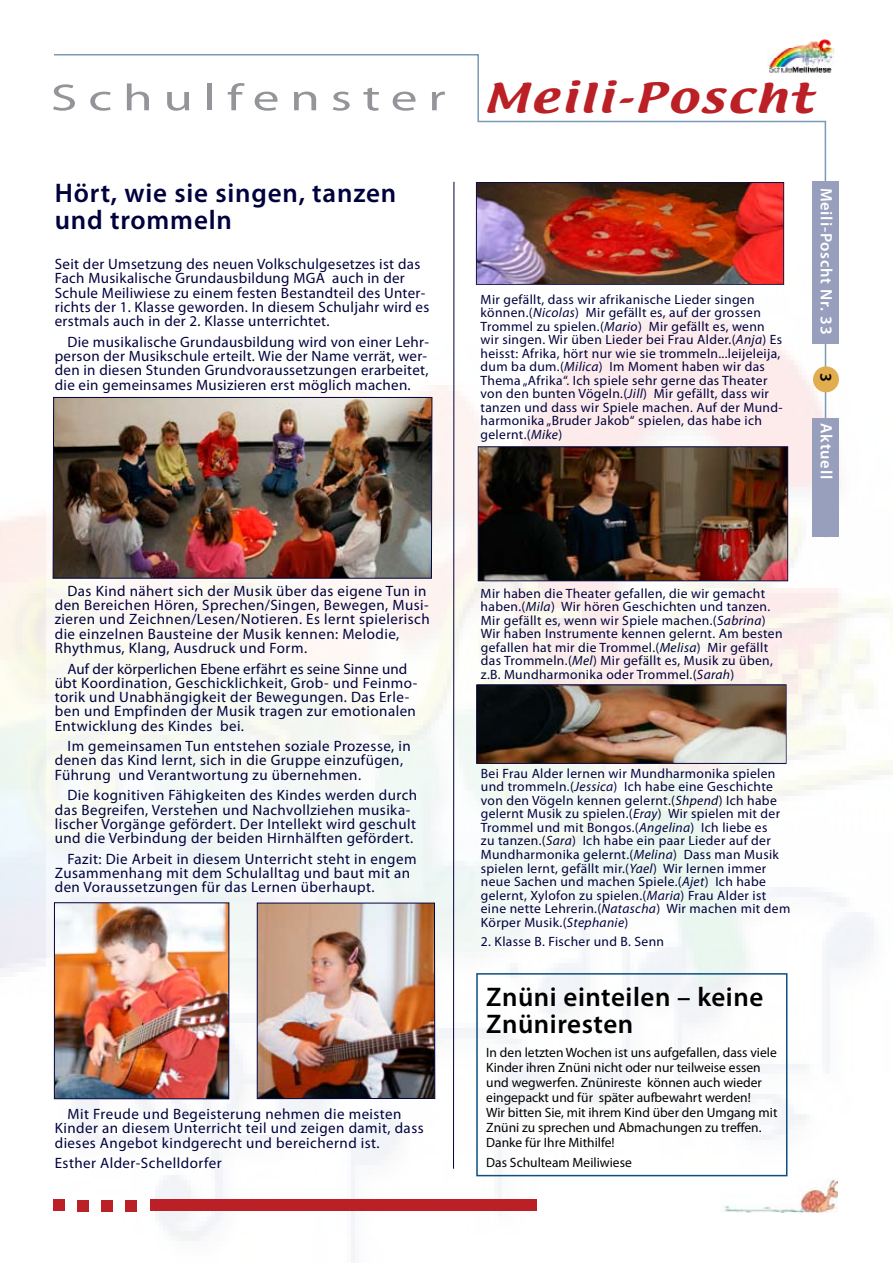
<style>
.page{position:relative;width:893px;height:1263px;background:#fff}
.page>*{position:absolute;margin:0;border:0;box-sizing:border-box;transform-origin:0 0}
.t1{font:37.8px "Myriad Pro";letter-spacing:.2em;color:#939598;scale:1.42 1}
.t2{font:36.15px "Textile";letter-spacing:.05em;color:#ba2025;scale:1.31 1}
.t3{font:600 27px/27px "Myriad Pro";letter-spacing:.03em;color:#00023d}
.t4{font:600 27px/27px "Myriad Pro";letter-spacing:.02em;color:#000}
.t5{font:600 16.5px "Myriad Pro";letter-spacing:.05em;color:#fff}
.t6{font:600 16.5px "Myriad Pro";color:#000}
.t7{font:15px/14.2px "Myriad Pro";letter-spacing:.03em;color:#00023d}
.t8{font:13.5px/13.5px "Myriad Pro";letter-spacing:.025em;color:#00023d}
.t9{font:13.5px/15px "Myriad Pro";color:#000}
.s1{font-style:italic}
</style>
<div class="page">
<img style="left:0;top:343px;width:893px;height:920px">
<svg style="left:53px;top:54px;width:774px;height:485px"></svg>
<div style="left:812px;top:181px;width:27px;height:162px;background:#979fbd"></div>
<div style="left:813px;top:366px;width:26px;height:26px;background:#e1ad4e;border-radius:50%"></div>
<div style="left:812px;top:418px;width:27px;height:119px;background:#979fbd"></div>
<img style="left:721px;top:1178px;width:116px;height:34px">
<img style="left:767px;top:39px;width:68px;height:36px">
<div style="left:53px;top:1200px;width:11px;height:11px;background:#ba2025"></div>
<div style="left:78px;top:1200px;width:11px;height:11px;background:#ba2025"></div>
<div style="left:101px;top:1200px;width:12px;height:11px;background:#ba2025"></div>
<div style="left:126px;top:1200px;width:11px;height:11px;background:#ba2025"></div>
<div style="left:150px;top:1199px;width:387px;height:11px;background:#ba2025"></div>
<hr style="left:453px;top:182px;width:1px;height:987px;background:#00023d">
<img style="left:480px;top:448px;width:306px;height:131px">
<div style="left:478px;top:446px;width:310px;height:135px;border:1px solid #00023d"></div>
<img style="left:478px;top:184px;width:304px;height:99px">
<div style="left:476px;top:182px;width:308px;height:103px;border:1px solid #00023d"></div>
<img style="left:259px;top:905px;width:174px;height:192px">
<div style="left:257px;top:903px;width:178px;height:196px;border:1px solid #00023d"></div>
<img style="left:478px;top:686px;width:307px;height:76px">
<div style="left:476px;top:684px;width:311px;height:80px;border:1px solid #00023d"></div>
<img style="left:56px;top:904px;width:171px;height:193px">
<div style="left:54px;top:902px;width:175px;height:197px;border:1px solid #00023d"></div>
<img style="left:52px;top:397px;width:381px;height:182px">
<div style="left:476px;top:973px;width:311px;height:203px;border:2px solid #0e4e81"></div>
<h1 class="t1" style="left:51px;top:74px;width:280px">Schulfenster</h1>
<h3 class="t3" style="left:55px;top:178px;width:343px">Hört, wie sie singen, tanzen und trommeln</h3>
<p class="t7" style="left:55px;top:257px;width:376px">Seit der Umsetzung des neuen Volkschulgesetzes ist das Fach Musikalische Grundausbildung MGA auch in der Schule Meiliwiese zu einem festen Bestandteil des Unter&shy;richts der 1. Klasse geworden. In diesem Schuljahr wird es erstmals auch in der 2. Klasse unterrichtet.</p>
<p class="t7" style="left:55px;top:334px;width:376px;text-indent:13px">Die musikalische Grundausbildung wird von einer Lehr&shy;person der Musikschule erteilt. Wie der Name verrät, wer&shy;den in diesen Stunden Grundvoraussetzungen erarbeitet, die ein gemeinsames Musizieren erst möglich machen.</p>
<h2 class="t2" style="left:483px;top:73px;width:253px">Meili-Poscht</h2>
<p class="t8" style="left:481px;top:292px;width:303px">Mir gefällt, dass wir afrikanische Lieder singen können.(<span class="s1">Nicolas</span>) Mir gefällt es, auf der grossen Trommel zu spielen.(<span class="s1">Mario</span>) Mir gefällt es, wenn wir singen. Wir üben Lieder bei Frau Alder.(<span class="s1">Anja</span>) Es heisst: Afrika, hört nur wie sie trommeln...leijeleija, dum ba dum.(<span class="s1">Milica</span>) Im Moment haben wir das Thema „Afrika“. Ich spiele sehr gerne das Theater von den bunten Vögeln.(<span class="s1">Jill</span>) Mir gefällt, dass wir tanzen und dass wir Spiele machen. Auf der Mund&shy;harmonika „Bruder Jakob“ spielen, das habe ich gelernt.(<span class="s1">Mike</span>)</p>
<p class="t5" style="left:837px;top:187px;width:149px;rotate:90deg">Meili-Poscht Nr. 33</p>
<p class="t6" style="left:837px;top:373px;width:10px;rotate:90deg">3</p>
<p class="t5" style="left:837px;top:423px;width:57px;rotate:90deg">Aktuell</p>
<p class="t7" style="left:55px;top:583px;width:376px;text-indent:13px">Das Kind nähert sich der Musik über das eigene Tun in den Bereichen Hören, Sprechen/Singen, Bewegen, Musi&shy;zieren und Zeichnen/Lesen/Notieren. Es lernt spielerisch die einzelnen Bausteine der Musik kennen: Melodie, Rhythmus, Klang, Ausdruck und Form.</p>
<p class="t7" style="left:55px;top:661px;width:364px;text-indent:13px">Auf der körperlichen Ebene erfährt es seine Sinne und übt Koordination, Geschicklichkeit, Grob- und Feinmo&shy;torik und Unabhängigkeit der Bewegungen. Das Erle&shy;ben und Empfinden der Musik tragen zur emotionalen Entwicklung des Kindes bei.</p>
<p class="t7" style="left:55px;top:739px;width:357px;text-indent:13px">Im gemeinsamen Tun entstehen soziale Prozesse, in denen das Kind lernt, sich in die Gruppe einzufügen,<br>Führung und Verantwortung zu übernehmen.</p>
<p class="t7" style="left:55px;top:788px;width:364px;text-indent:13px">Die kognitiven Fähigkeiten des Kindes werden durch das Begreifen, Verstehen und Nachvollziehen musika&shy;lischer Vorgänge gefördert. Der Intellekt wird geschult und die Verbindung der beiden Hirnhälften gefördert.</p>
<p class="t7" style="left:55px;top:851px;width:363px;text-indent:13px">Fazit: Die Arbeit in diesem Unterricht steht in engem<br>Zusammenhang mit dem Schulalltag und baut mit an den Voraussetzungen für das Lernen überhaupt.</p>
<p class="t7" style="left:55px;top:1107px;width:370px;text-indent:13px">Mit Freude und Begeisterung nehmen die meisten<br>Kinder an diesem Unterricht teil und zeigen damit, dass dieses Angebot kindgerecht und bereichernd ist.</p>
<p class="t7" style="left:55px;top:1156px;width:168px">Esther Alder-Schelldorfer</p>
<p class="t8" style="left:481px;top:586px;width:303px">Mir haben die Theater gefallen, die wir gemacht haben.(<span class="s1">Mila</span>) Wir hören Geschichten und tanzen.<br>Mir gefällt es, wenn wir Spiele machen.(<span class="s1">Sabrina</span>)<br>Wir haben Instrumente kennen gelernt. Am besten gefallen hat mir die Trommel.(<span class="s1">Melisa</span>) Mir gefällt das Trommeln.(<span class="s1">Mel</span>) Mir gefällt es, Musik zu üben, z.B. Mundharmonika oder Trommel.(<span class="s1">Sarah</span>)</p>
<p class="t8" style="left:481px;top:766px;width:311px">Bei Frau Alder lernen wir Mundharmonika spielen und trommeln.(<span class="s1">Jessica</span>) Ich habe eine Geschichte von den Vögeln kennen gelernt.(<span class="s1">Shpend</span>) Ich habe gelernt Musik zu spielen.(<span class="s1">Eray</span>) Wir spielen mit der Trommel und mit Bongos.(<span class="s1">Angelina</span>) Ich liebe es<br>zu tanzen.(<span class="s1">Sara</span>) Ich habe ein paar Lieder auf der Mundharmonika gelernt.(<span class="s1">Melina</span>) Dass man Musik spielen lernt, gefällt mir.(<span class="s1">Yael</span>) Wir lernen immer neue Sachen und machen Spiele.(<span class="s1">Ajet</span>) Ich habe gelernt, Xylofon zu spielen.(<span class="s1">Maria</span>) Frau Alder ist eine nette Lehrerin.(<span class="s1">Natascha</span>) Wir machen mit dem Körper Musik.(<span class="s1">Stephanie</span>)</p>
<p class="t8" style="left:481px;top:935px;width:185px">2. Klasse B. Fischer und B. Senn</p>
<h3 class="t4" style="left:486px;top:983px;width:278px">Znüni einteilen – keine<br>Znüniresten</h3>
<p class="t9" style="left:486px;top:1045px;width:293px">In den letzten Wochen ist uns aufgefallen, dass viele Kinder ihren Znüni nicht oder nur teilweise essen und wegwerfen. Znünireste können auch wieder eingepackt und für später aufbewahrt werden!<br>Wir bitten Sie, mit ihrem Kind über den Umgang mit Znüni zu sprechen und Abmachungen zu treffen.<br>Danke für Ihre Mithilfe!</p>
<p class="t9" style="left:486px;top:1154px;width:147px">Das Schulteam Meiliwiese</p>
</div>
